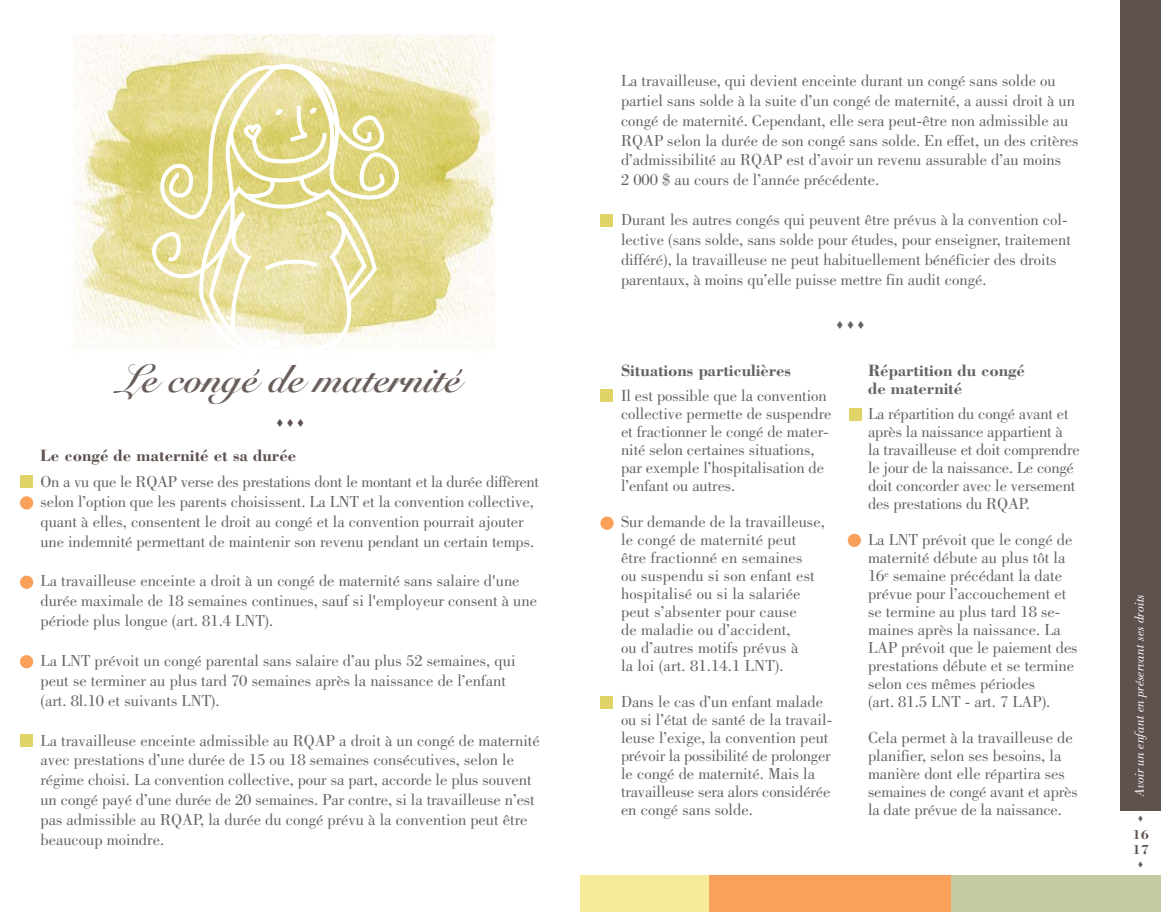
<style>
.page{position:relative;width:1161px;height:912px;background:#fff}
.page>*{position:absolute;margin:0;border:0;box-sizing:border-box;transform-origin:0 0}
.t1{font:700 39px "Snell Roundhand";color:#6a5e5b}
.t2{font:700 16.8px/18px "Bodoni";letter-spacing:-.005em;color:#636466}
.t3{font:700 16.8px "Bodoni";color:#5e514e}
.t4{font:16.5px/18px "Bodoni";color:#636466}
.t5{font:italic 13.5px "Bodoni";color:#fff}
.t6{font:700 13.5px/15px "Bodoni";color:#5e514e}
</style>
<div class="page">
<img style="left:73px;top:34px;width:422px;height:313px">
<svg style="left:152px;top:64px;width:247px;height:283px"></svg>
<svg style="left:274px;top:108px;width:9px;height:8px"></svg>
<svg style="left:308px;top:107px;width:9px;height:8px"></svg>
<svg style="left:198px;top:189px;width:181px;height:158px"></svg>
<div style="left:1120px;top:0;width:41px;height:810px;background:#5e514e"></div>
<div style="left:950px;top:875px;width:211px;height:36px;background:#c4c99f"></div>
<div style="left:701px;top:875px;width:249px;height:36px;background:#f9a05b"></div>
<div style="left:581px;top:875px;width:128px;height:36px;background:#f6eb9a"></div>
<div style="left:848px;top:533px;width:13px;height:14px;background:#f9a05b;border-radius:50%"></div>
<div style="left:600px;top:516px;width:14px;height:13px;background:#f9a05b;border-radius:50%"></div>
<div style="left:20px;top:575px;width:13px;height:13px;background:#f9a05b;border-radius:50%"></div>
<div style="left:20px;top:496px;width:13px;height:13px;background:#f9a05b;border-radius:50%"></div>
<div style="left:20px;top:655px;width:13px;height:13px;background:#f9a05b;border-radius:50%"></div>
<div style="left:20px;top:475px;width:13px;height:13px;background:#e0d468"></div>
<div style="left:20px;top:734px;width:13px;height:12px;background:#e0d468"></div>
<div style="left:600px;top:214px;width:13px;height:13px;background:#e0d468"></div>
<div style="left:600px;top:389px;width:13px;height:13px;background:#e0d468"></div>
<div style="left:849px;top:407px;width:13px;height:13px;background:#e0d468"></div>
<div style="left:600px;top:695px;width:13px;height:13px;background:#e0d468"></div>
<h1 class="t1" style="left:120px;top:365px;width:343px">Le congé de maternité</h1>
<p class="t3" style="left:40px;top:449px;width:257px">Le congé de maternité et sa durée</p>
<p class="t4" style="left:40px;top:473px;width:500px;line-height:19.8px">On a vu que le RQAP verse des prestations dont le montant et la durée diffèrent selon l’option que les parents choisissent. La LNT et la convention collective, quant à elles, consentent le droit au congé et la convention pourrait ajouter une indemnité permettant de maintenir son revenu pendant un certain temps.</p>
<p class="t4" style="left:40px;top:572px;width:498px;line-height:19.8px">La travailleuse enceinte a droit à un congé de maternité sans salaire d'une durée maximale de 18 semaines continues, sauf si l'employeur consent à une période plus longue (art. 81.4 LNT).</p>
<p class="t4" style="left:40px;top:652px;width:477px;line-height:19.8px">La LNT prévoit un congé parental sans salaire d’au plus 52 semaines, qui peut se terminer au plus tard 70 semaines après la naissance de l’enfant (art. 8l.10 et suivants LNT).</p>
<p class="t4" style="left:40px;top:731px;width:501px;line-height:19.8px">La travailleuse enceinte admissible au RQAP a droit à un congé de maternité avec prestations d’une durée de 15 ou 18 semaines consécutives, selon le régime choisi. La convention collective, pour sa part, accorde le plus souvent un congé payé d’une durée de 20 semaines. Par contre, si la travailleuse n’est pas admissible au RQAP, la durée du congé prévu à la convention peut être beaucoup moindre.</p>
<p class="t4" style="left:621px;top:72px;width:459px;line-height:19.8px">La travailleuse, qui devient enceinte durant un congé sans solde ou partiel sans solde à la suite d’un congé de maternité, a aussi droit à un congé de maternité. Cependant, elle sera peut-être non admissible au RQAP selon la durée de son congé sans solde. En effet, un des critères d’admissibilité au RQAP est d’avoir un revenu assurable d’au moins<br>2 000 $ au cours de l’année précédente.</p>
<p class="t4" style="left:621px;top:211px;width:451px;line-height:19.8px">Durant les autres congés qui peuvent être prévus à la convention col&shy;lective (sans solde, sans solde pour études, pour enseigner, traitement différé), la travailleuse ne peut habituellement bénéficier des droits parentaux, à moins qu’elle puisse mettre fin audit congé.</p>
<p class="t2" style="left:621px;top:363px;width:172px">Situations particulières</p>
<p class="t4" style="left:621px;top:388px;width:212px">Il est possible que la convention collective permette de suspendre et fractionner le congé de mater&shy;nité selon certaines situations, par exemple l’hospitalisation de l’enfant ou autres.</p>
<p class="t4" style="left:621px;top:514px;width:205px">Sur demande de la travailleuse, le congé de maternité peut être fractionné en semaines<br>ou sus pendu si son enfant est hos pi ta lisé ou si la salariée peut s’absen ter pour cause<br>de mala die ou d’accident,<br>ou d’autres motifs prévus à<br>la loi (art. 81.14.1 LNT).</p>
<p class="t4" style="left:621px;top:694px;width:213px">Dans le cas d’un enfant malade ou si l’état de santé de la travail - leuse l’exige, la convention peut prévoir la possibilité de prolon ger le congé de maternité. Mais la travailleuse sera alors considérée en congé sans solde.</p>
<p class="t2" style="left:868px;top:363px;width:158px">Répartition du congé de maternité</p>
<p class="t4" style="left:868px;top:406px;width:213px">La répartition du congé avant et après la naissance appartient à<br>la travailleuse et doit comprendre le jour de la naissance. Le congé doit concorder avec le versement des prestations du RQAP.</p>
<p class="t4" style="left:868px;top:532px;width:211px">La LNT prévoit que le congé de maternité débute au plus tôt la<br>16<sup>e</sup> semaine précédant la date prévue pour l’accouchement et se termine au plus tard 18 se&shy;maines après la naissance. La<br>LAP prévoit que le paiement des prestations débute et se termine selon ces mêmes périodes<br>(art. 81.5 LNT - art. 7 LAP).</p>
<p class="t4" style="left:868px;top:730px;width:211px">Cela permet à la travailleuse de planifier, selon ses besoins, la manière dont elle répartira ses semaines de congé avant et après la date prévue de la naissance.</p>
<p class="t5" style="left:1135px;top:795px;width:203px;rotate:-90deg">Avoir un enfant en préservant ses droit s</p>
<p class="t6" style="left:1133px;top:828px;width:18px">16<br>17</p>
</div>
